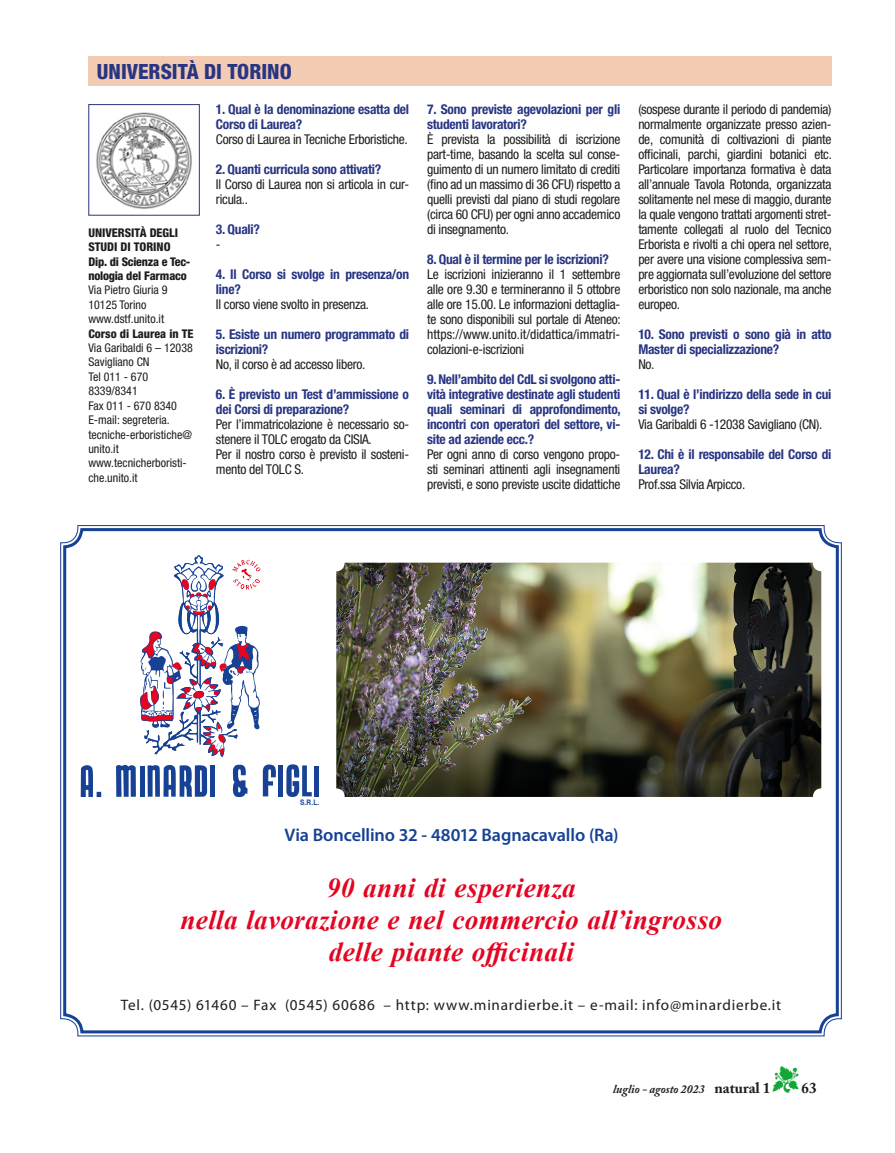
<style>
.page{position:relative;width:895px;height:1153px;background:#fff}
.page>*{position:absolute;margin:0;border:0;box-sizing:border-box;transform-origin:0 0}
.t1{font:italic 700 27.3px/31.8px "Times New Roman";letter-spacing:.01em;color:#e40522;text-align:center}
.t2{font:800 condensed 21px "Helvetica Neue LT Std";color:#283583}
.t3{font:600 18.15px "Myriad Pro";letter-spacing:-.005em;color:#164194}
.t4{font:15.15px "Myriad Pro";letter-spacing:.05em;color:#1d1d1b}
.t5{font:700 15px "Adobe Caslon Pro";color:#1d1d1b}
.tex{font:condensed 13.5px/15px "Helvetica Neue LT Std";letter-spacing:-.02em;color:#1d1d1b;text-align:justify}
.tit_blu{font:700 condensed 13.5px/15px "Helvetica Neue LT Std";letter-spacing:-.02em;color:#283583}
.t6{font:condensed 12px/14.4px "Helvetica Neue LT Std";color:#1d1d1b}
.t7{font:800 condensed 12px "Helvetica Neue LT Std";color:#1d1d1b}
.t8{font:800 condensed 12px/14.4px "Helvetica Neue LT Std";letter-spacing:-.02em;color:#1d1d1b}
.t9{font:italic 700 12px "Adobe Caslon Pro";color:#1d1d1b}
.t10{font:700 7.65px "Swiss 721 BT";color:#164194;scale:.86 1}
.s1{color:#13a638}
.s2{font-style:normal;font-size:15px}
</style>
<div class="page">
<svg style="left:60px;top:525px;width:782px;height:511px"></svg>
<div style="left:63px;top:528px;width:776px;height:505px;border:3px solid #164194;border-radius:17px"></div>
<svg style="left:140px;top:555px;width:120px;height:201px"></svg>
<svg style="left:263px;top:764px;width:13px;height:32px"></svg>
<div style="left:210px;top:765px;width:5px;height:31px;background:#164194"></div>
<svg style="left:116px;top:764px;width:20px;height:32px"></svg>
<svg style="left:286px;top:763px;width:26px;height:33px"></svg>
<svg style="left:81px;top:763px;width:20px;height:34px"></svg>
<svg style="left:233px;top:764px;width:15px;height:33px"></svg>
<svg style="left:148px;top:762px;width:59px;height:34px"></svg>
<div style="left:278px;top:765px;width:5px;height:31px;background:#164194"></div>
<div style="left:314px;top:765px;width:5px;height:31px;background:#164194"></div>
<hr style="left:140px;top:765px;width:4px;height:31px;background:#164194">
<img style="left:336px;top:562px;width:485px;height:234px">
<div style="left:88px;top:56px;width:743px;height:29px;background:#f2cbb2"></div>
<img style="left:96px;top:112px;width:96px;height:97px">
<div style="left:88px;top:104px;width:112px;height:111px;border:1px solid #283583"></div>
<p class="t2" style="left:97px;top:58px;width:196px">UNIVERSITÀ DI TORINO</p>
<p class="t7" style="left:88px;top:225px;width:91px">UNIVERSITÀ DEGLI</p>
<p class="t7" style="left:88px;top:239px;width:84px">STUDI DI TORINO</p>
<p class="t8" style="left:88px;top:254px;width:103px">Dip. di Scienza e Tec&shy;nologia del Farmaco</p>
<p class="t6" style="left:88px;top:283px;width:81px">Via Pietro Giuria 9</p>
<p class="t6" style="left:88px;top:297px;width:60px">10125 Torino</p>
<p class="t6" style="left:88px;top:312px;width:77px">www.dstf.unito.it</p>
<p class="t7" style="left:88px;top:326px;width:107px">Corso di Laurea in TE</p>
<p class="t6" style="left:88px;top:340px;width:106px">Via Garibaldi 6 – 12038<br>Savigliano CN</p>
<p class="t6" style="left:88px;top:369px;width:61px">Tel 011 - 670<br>8339/8341</p>
<p class="t6" style="left:88px;top:398px;width:90px">Fax 011 - 670 8340</p>
<p class="t6" style="left:88px;top:412px;width:105px">E-mail: segreteria. tecniche-erboristiche@ unito.it</p>
<p class="t6" style="left:88px;top:456px;width:100px">www.tecnicherboristi&shy;che.unito.it</p>
<p class="tit_blu" style="left:216px;top:102px;width:195px">1. Qual è la denominazione esatta del<br>Corso di Laurea?</p>
<p class="tex" style="left:216px;top:132px;width:193px">Corso di Laurea in Tecniche Erboristiche.</p>
<p class="tit_blu" style="left:216px;top:162px;width:167px">2. Quanti curricula sono attivati?</p>
<p class="tex" style="left:216px;top:177px;width:195px">Il Corso di Laurea non si articola in cur&shy;ricula..</p>
<p class="tit_blu" style="left:216px;top:222px;width:46px">3. Quali?</p>
<p class="tex" style="left:216px;top:237px;width:6px">-</p>
<p class="tit_blu" style="left:216px;top:267px;width:195px">4. Il Corso si svolge in presenza/on line?</p>
<p class="tex" style="left:216px;top:297px;width:155px">Il corso viene svolto in presenza.</p>
<p class="tit_blu" style="left:216px;top:327px;width:195px">5. Esiste un numero programmato di iscrizioni?</p>
<p class="tex" style="left:216px;top:357px;width:151px">No, il corso è ad accesso libero.</p>
<p class="tit_blu" style="left:216px;top:387px;width:195px">6. È previsto un Test d’ammissione o dei Corsi di preparazione?</p>
<p class="tex" style="left:216px;top:417px;width:195px">Per l’immatricolazione è necessario so&shy;stenere il TOLC erogato da CISIA.</p>
<p class="tex" style="left:216px;top:447px;width:195px">Per il nostro corso è previsto il sosteni&shy;mento del TOLC S.</p>
<p class="tit_blu" style="left:427px;top:102px;width:195px">7. Sono previste agevolazioni per gli studenti lavoratori?</p>
<p class="tex" style="left:427px;top:132px;width:195px">È prevista la possibilità di iscrizione part-time, basando la scelta sul conse&shy;guimento di un numero limitato di crediti (fino ad un massimo di 36 CFU) rispetto a quelli previsti dal piano di studi regolare (circa 60 CFU) per ogni anno accademico di insegnamento.</p>
<p class="tit_blu" style="left:427px;top:252px;width:183px">8. Qual è il termine per le iscrizioni?</p>
<p class="tex" style="left:427px;top:267px;width:195px">Le iscrizioni inizieranno il 1 settembre alle ore 9.30 e termineranno il 5 ottobre alle ore 15.00. Le informazioni dettaglia&shy;te sono disponibili sul portale di Ateneo: https://www.unito.it/didattica/immatri&shy;colazioni-e-iscrizioni</p>
<p class="tit_blu" style="left:427px;top:372px;width:195px;text-align:justify">9. Nell’ambito del CdL si svolgono atti&shy;vità integrative destinate agli studenti quali seminari di approfondimento, incontri con operatori del settore, vi&shy;site ad aziende ecc.?</p>
<p class="tex" style="left:427px;top:447px;width:195px">Per ogni anno di corso vengono propo&shy;sti seminari attinenti agli insegnamenti previsti, e sono previste uscite didattiche</p>
<p class="tex" style="left:638px;top:102px;width:195px">(sospese durante il periodo di pandemia) normalmente organizzate presso azien&shy;de, comunità di coltivazioni di piante officinali, parchi, giardini botanici etc.<br>Particolare importanza formativa è data all’annuale Tavola Rotonda, organizzata solitamente nel mese di maggio, durante la quale vengono trattati argomenti stret&shy;tamente collegati al ruolo del Tecnico Erborista e rivolti a chi opera nel settore, per avere una visione complessiva sem&shy;pre aggiornata sull’evoluzione del settore erboristico non solo nazionale, ma anche europeo.</p>
<p class="tit_blu" style="left:638px;top:327px;width:195px">10. Sono previsti o sono già in atto<br>Master di specializzazione?</p>
<p class="tex" style="left:638px;top:357px;width:18px">No.</p>
<p class="tit_blu" style="left:638px;top:387px;width:195px">11. Qual è l’indirizzo della sede in cui si svolge?</p>
<p class="tex" style="left:638px;top:417px;width:185px">Via Garibaldi 6 -12038 Savigliano (CN).</p>
<p class="tit_blu" style="left:638px;top:447px;width:195px">12. Chi è il responsabile del Corso di<br>Laurea?</p>
<p class="tex" style="left:638px;top:477px;width:108px">Prof.ssa Silvia Arpicco.</p>
<p class="t10" style="left:300px;top:796px;width:24px">S.R.L.</p>
<p class="t3" style="left:284px;top:823px;width:336px">Via Boncellino 32 - 48012 Bagnacavallo (Ra)</p>
<p class="t1" style="left:181px;top:871px;width:543px">90 anni di esperienza<br>nella lavorazione e nel commercio all’ingrosso delle piante officinali</p>
<p class="t4" style="left:121px;top:995px;width:662px">Tel. (0545) 61460 – Fax (0545) 60686 – http: www.minardierbe.it – e-mail: info@minardierbe.it</p>
<p class="t5" style="left:773px;top:1079px;width:45px"><span class="s1">▼</span> 63</p>
<p class="t9" style="left:613px;top:1081px;width:159px">luglio - agosto 2023 <span class="s2">natural 1</span></p>
</div>
